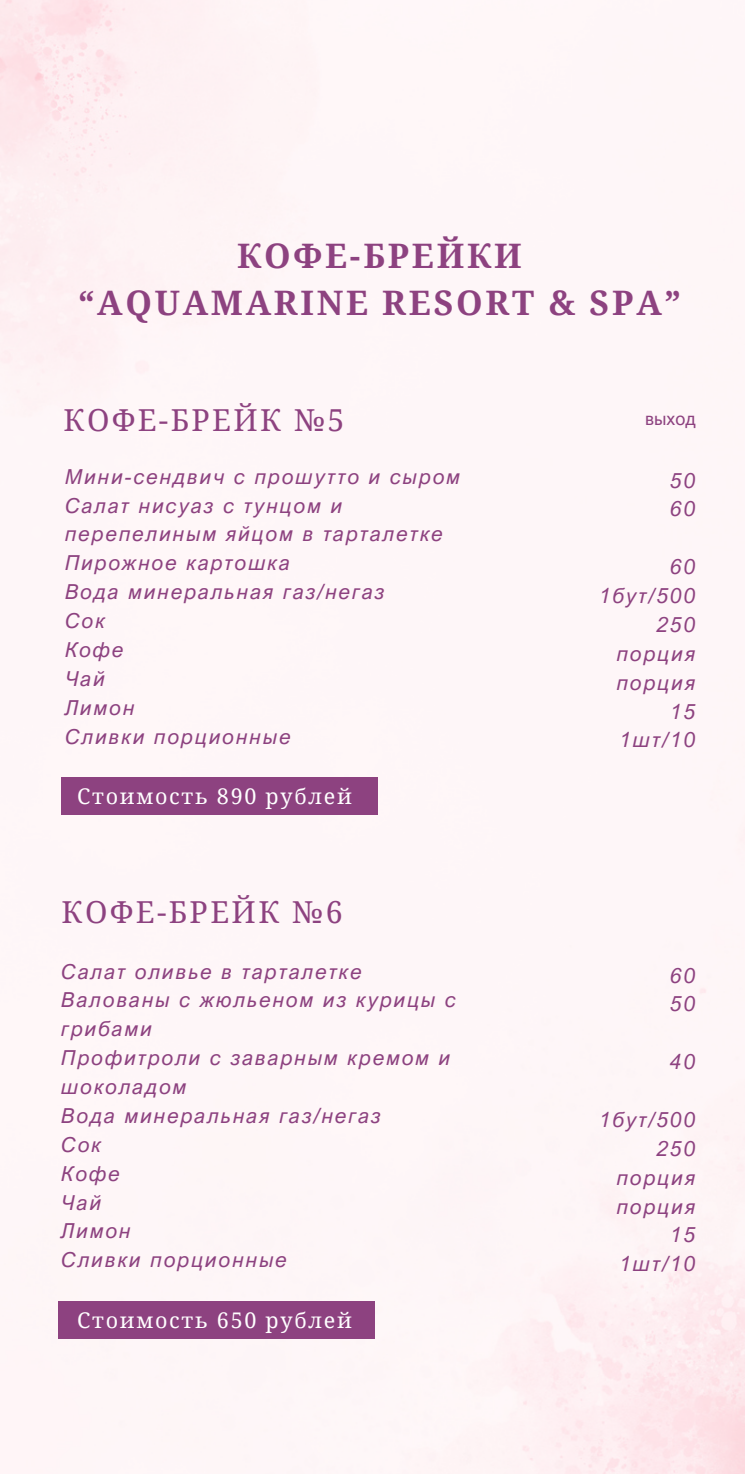
<style>
.page{position:relative;width:745px;height:1474px;background:#fff}
.page>*{position:absolute;margin:0;border:0;box-sizing:border-box;transform-origin:0 0}
.t1{font:700 33.77px/47.2px "Noto Serif";letter-spacing:.08em;color:#8d4280;text-align:center}
.t2{font:30.28px "Noto Serif";letter-spacing:.08em;color:#8d4280}
.t3{font:21.53px "Noto Serif";letter-spacing:.08em;color:#fff}
.t4{font:italic 20.65px/28.9px "Arial Nova";letter-spacing:.095em;color:#8d4280}
.t5{font:17.85px "Arial Nova";color:#8d4280}
</style>
<div class="page">
<div style="left:0;top:0;width:744px;height:1474px;background:#fef6f8"></div>
<div style="left:58px;top:1301px;width:316px;height:38px;background:#8d4280"></div>
<div style="left:62px;top:777px;width:315px;height:38px;background:#8d4280"></div>
<p class="t1" style="left:78px;top:231px;width:604px">КОФЕ-БРЕЙКИ<br>“AQUAMARINE RESORT &amp; SPA”</p>
<h1 class="t2" style="left:63px;top:398px;width:282px">КОФЕ-БРЕЙК №5</h1>
<h2 class="t4" style="left:65px;top:461px;width:396px">Мини-сендвич с прошутто и сыром<br>Салат нисуаз с тунцом и перепелиным яйцом в тарталетке<br>Пирожное картошка<br>Вода минеральная газ/негаз<br>Сок<br>Кофе<br>Чай<br>Лимон<br>Cливки порционные</h2>
<p class="t3" style="left:77px;top:781px;width:276px">Стоимость 890 рублей</p>
<h3 class="t5" style="left:644px;top:408px;width:52px">выход</h3>
<h3 class="t4" style="left:670px;top:465px;width:26px">50<br>60</h3>
<h3 class="t4" style="left:599px;top:552px;width:97px;text-align:right">60<br>1бут/500</h3>
<h3 class="t4" style="left:616px;top:610px;width:80px;text-align:right">250 порция порция<br>15<br>1шт/10</h3>
<h2 class="t2" style="left:62px;top:891px;width:282px">КОФЕ-БРЕЙК №6</h2>
<h3 class="t4" style="left:62px;top:956px;width:396px">Салат оливье в тарталетке<br>Валованы с жюльеном из курицы с грибами<br>Профитроли с заварным кремом и шоколадом<br>Вода минеральная газ/негаз<br>Сок<br>Кофе<br>Чай<br>Лимон<br>Cливки порционные</h3>
<h3 class="t4" style="left:670px;top:960px;width:26px">60<br>50</h3>
<h3 class="t4" style="left:670px;top:1047px;width:26px">40</h3>
<h3 class="t4" style="left:599px;top:1105px;width:97px;text-align:right">1бут/500<br>250 порция порция<br>15<br>1шт/10</h3>
<h3 class="t3" style="left:77px;top:1305px;width:276px">Стоимость 650 рублей</h3>
</div>
